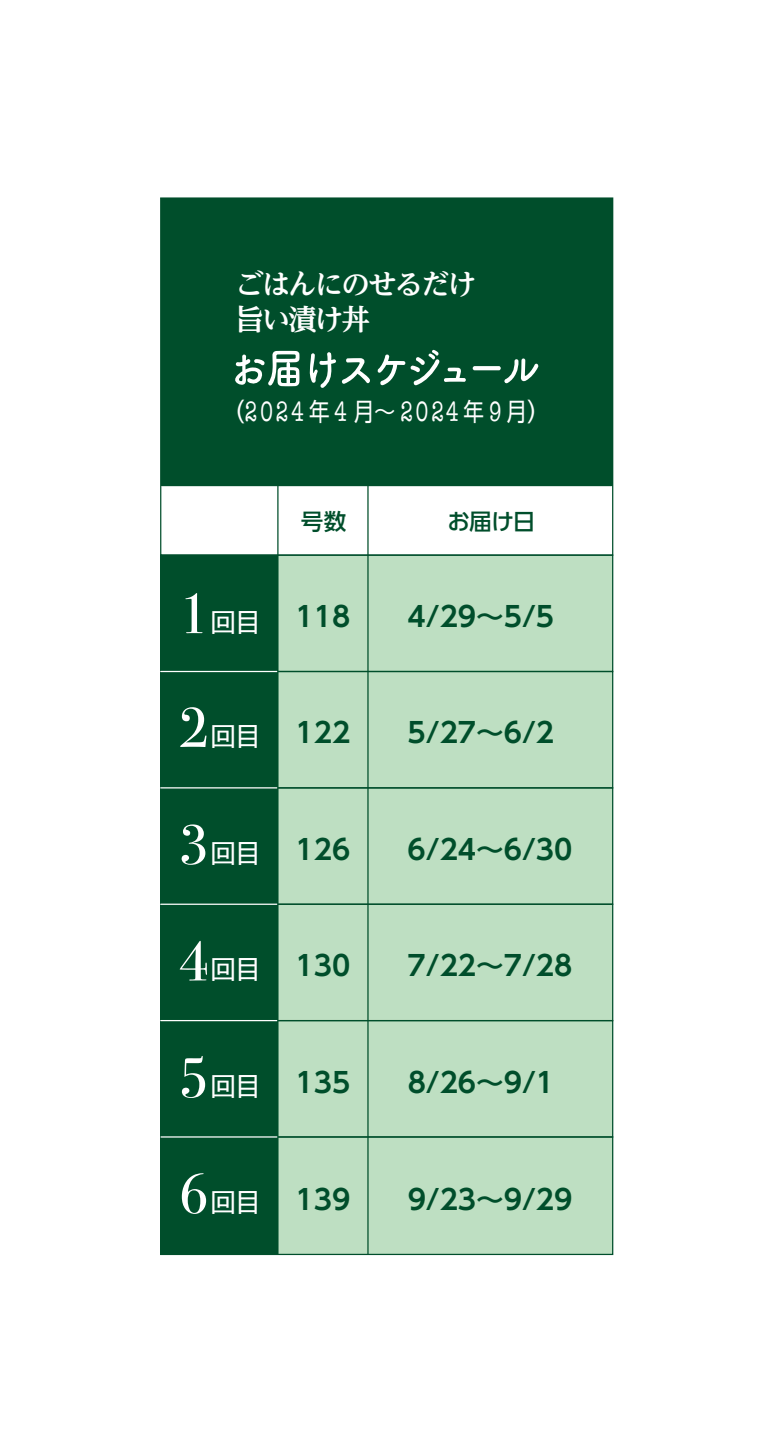
<style>
.page{position:relative;width:766px;height:1453px;background:#fff}
.page>*{position:absolute;margin:0;border:0;box-sizing:border-box;transform-origin:0 0}
.t1{font:28.75px "American Typewriter";letter-spacing:.16em;color:#fff;scale:.68 1}
.t2{font:700 28.75px/35px "UD Reimin Pro";letter-spacing:-.075em;color:#fff}
.t3{font:700 27.62px "UD Shin Go Pro De";color:#004e2b}
.t4{font:26.25px "Gothic MB101 Pr 5";letter-spacing:-.055em;color:#fff}
.t5{font:500 22.5px "UD Shin Go Pro";letter-spacing:-.025em;color:#004e2b}
.s1{font-family:"UD Shin Go Pro";font-size:25px}
.s2{font-family:"Bodoni Svty Two ITCTT";font-size:56.25px}
</style>
<div class="page">
<div style="left:161px;top:198px;width:451px;height:287px;background:#004e2b"></div>
<svg style="left:235px;top:351px;width:64px;height:35px"></svg>
<svg style="left:309px;top:349px;width:157px;height:39px"></svg>
<svg style="left:472px;top:366px;width:28px;height:4px"></svg>
<svg style="left:504px;top:358px;width:35px;height:26px"></svg>
<div style="left:161px;top:555px;width:117px;height:118px;background:#004e2b"></div>
<div style="left:278px;top:671px;width:334px;height:117px;background:#bedfc2"></div>
<div style="left:278px;top:555px;width:334px;height:116px;background:#bedfc2"></div>
<div style="left:278px;top:788px;width:334px;height:116px;background:#bedfc2"></div>
<div style="left:278px;top:904px;width:334px;height:117px;background:#bedfc2"></div>
<div style="left:160px;top:671px;width:453px;height:117px;border:1px solid #004e2b"></div>
<div style="left:161px;top:670px;width:117px;height:119px;background:#004e2b"></div>
<div style="left:161px;top:787px;width:117px;height:118px;background:#004e2b"></div>
<div style="left:278px;top:1021px;width:334px;height:117px;background:#bedfc2"></div>
<div style="left:278px;top:1138px;width:334px;height:117px;background:#bedfc2"></div>
<div style="left:160px;top:1136px;width:453px;height:119px;border:1px solid #004e2b"></div>
<div style="left:160px;top:903px;width:453px;height:118px;border:1px solid #004e2b"></div>
<div style="left:161px;top:1019px;width:117px;height:118px;background:#004e2b"></div>
<div style="left:161px;top:902px;width:117px;height:118px;background:#004e2b"></div>
<div style="left:161px;top:1136px;width:117px;height:118px;background:#004e2b"></div>
<hr style="left:161px;top:485px;width:450px;height:1px;background:#004e2b">
<hr style="left:161px;top:671px;width:116px;height:1px;background:#fff">
<hr style="left:161px;top:787px;width:116px;height:1px;background:#fff">
<hr style="left:161px;top:903px;width:116px;height:2px;background:#fff">
<hr style="left:161px;top:1136px;width:116px;height:1px;background:#fff">
<hr style="left:161px;top:1020px;width:116px;height:1px;background:#fff">
<hr style="left:367px;top:486px;width:1px;height:768px;background:#004e2b">
<hr style="left:277px;top:486px;width:1px;height:768px;background:#004e2b">
<p class="t2" style="left:235px;top:266px;width:243px">ごはんにのせるだけ旨い漬け丼</p>
<p class="t1" style="left:220px;top:390px;width:490px"><span class="s1">（</span>2024 <span class="s1">年</span>4 <span class="s1">月～</span>2024 <span class="s1">年</span>9 <span class="s1">月）</span></p>
<p class="t4" style="left:179px;top:600px;width:84px"><span class="s2">1</span>回目</p>
<p class="t4" style="left:179px;top:714px;width:84px"><span class="s2">2</span>回目</p>
<p class="t4" style="left:179px;top:831px;width:84px"><span class="s2">3</span>回目</p>
<p class="t4" style="left:179px;top:947px;width:84px"><span class="s2">4</span>回目</p>
<p class="t4" style="left:179px;top:1064px;width:84px"><span class="s2">5</span>回目</p>
<p class="t4" style="left:179px;top:1180px;width:84px"><span class="s2">6</span>回目</p>
<p class="t5" style="left:301px;top:503px;width:47px">号数</p>
<p class="t5" style="left:447px;top:503px;width:89px">お届け日</p>
<p class="t3" style="left:295px;top:594px;width:56px">118</p>
<p class="t3" style="left:407px;top:594px;width:148px">4/29～5/5</p>
<p class="t3" style="left:295px;top:710px;width:56px">122</p>
<p class="t3" style="left:407px;top:710px;width:148px">5/27～6/2</p>
<p class="t3" style="left:295px;top:827px;width:56px">126</p>
<p class="t3" style="left:407px;top:827px;width:166px">6/24～6/30</p>
<p class="t3" style="left:295px;top:943px;width:56px">130</p>
<p class="t3" style="left:407px;top:943px;width:166px">7/22～7/28</p>
<p class="t3" style="left:295px;top:1060px;width:56px">135</p>
<p class="t3" style="left:407px;top:1060px;width:148px">8/26～9/1</p>
<p class="t3" style="left:295px;top:1176px;width:56px">139</p>
<p class="t3" style="left:407px;top:1176px;width:166px">9/23～9/29</p>
</div>
